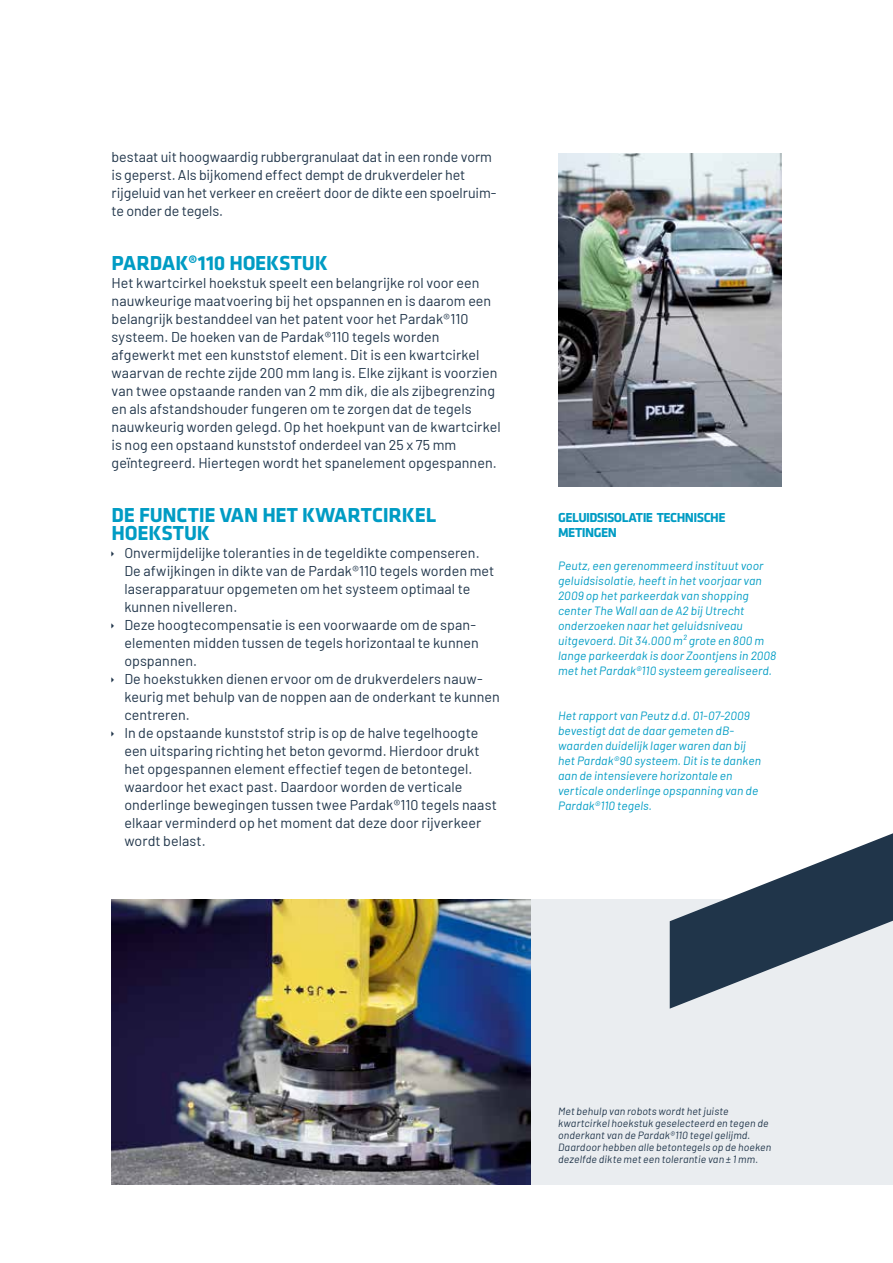
<style>
.page{position:relative;width:893px;height:1263px;background:#fff}
.page>*{position:absolute;margin:0;border:0;box-sizing:border-box;transform-origin:0 0}
.t1{font:700 21px/18px "Klavika";letter-spacing:-.01em;color:#009cc4}
.t2{font:14.25px/18px "Barlow";letter-spacing:.005em;color:#20354a}
.t3{font:700 13.5px/15px "Klavika";letter-spacing:-.04em;color:#009cc4}
.t4{font:italic 12px/15px "Barlow";letter-spacing:.01em;color:#009cc4}
.t5{font:italic 10.5px/12px "Barlow";letter-spacing:.015em;color:#20354a}
</style>
<div class="page">
<div style="left:530px;top:899px;width:363px;height:285px;background:#eaedf0"></div>
<img style="left:112px;top:899px;width:418px;height:285px">
<svg style="left:670px;top:833px;width:223px;height:176px"></svg>
<img style="left:558px;top:153px;width:223px;height:334px">
<p class="t2" style="left:112px;top:147px;width:386px">bestaat uit hoogwaardig rubbergranulaat dat in een ronde vorm is geperst. Als bijkomend effect dempt de drukverdeler het rijgeluid van het verkeer en creëert door de dikte een spoelruim&shy;te onder de tegels.</p>
<h1 class="t1" style="left:112px;top:254px;width:217px">PARDAK®110 HOEKSTUK</h1>
<p class="t2" style="left:112px;top:273px;width:390px">Het kwartcirkel hoekstuk speelt een belangrijke rol voor een nauwkeurige maatvoering bij het opspannen en is daarom een belangrijk bestanddeel van het patent voor het Pardak®110 systeem. De hoeken van de Pardak®110 tegels worden afgewerkt met een kunststof element. Dit is een kwartcirkel waarvan de rechte zijde 200 mm lang is. Elke zijkant is voorzien van twee opstaande randen van 2 mm dik, die als zijbegrenzing en als afstandshouder fungeren om te zorgen dat de tegels nauwkeurig worden gelegd. Op het hoekpunt van de kwartcirkel is nog een opstaand kunststof onderdeel van 25 x 75 mm geïntegreerd. Hiertegen wordt het spanelement opgespannen.</p>
<h1 class="t1" style="left:112px;top:506px;width:326px">DE FUNCTIE VAN HET KWARTCIRKEL<br>HOEKSTUK</h1>
<p class="t2" style="left:124px;top:543px;width:377px">Onvermijdelijke toleranties in de tegeldikte compenseren.<br>De afwijkingen in dikte van de Pardak®110 tegels worden met laserapparatuur opgemeten om het systeem optimaal te kunnen nivelleren.<br>Deze hoogtecompensatie is een voorwaarde om de span&shy;elementen midden tussen de tegels horizontaal te kunnen opspannen.<br>De hoekstukken dienen ervoor om de drukverdelers nauw&shy;keurig met behulp van de noppen aan de onderkant te kunnen centreren.<br>In de opstaande kunststof strip is op de halve tegelhoogte een uitsparing richting het beton gevormd. Hierdoor drukt het opgespannen element effectief tegen de betontegel. waardoor het exact past. Daardoor worden de verticale onderlinge bewegingen tussen twee Pardak®110 tegels naast elkaar verminderd op het moment dat deze door rijverkeer wordt belast.</p>
<p class="t3" style="left:558px;top:510px;width:169px">GELUIDSISOLATIE TECHNISCHE<br>METINGEN</p>
<p class="t4" style="left:558px;top:557px;width:220px">Peutz, een gerenommeerd instituut voor geluidsisolatie, heeft in het voorjaar van 2009 op het parkeerdak van shopping center The Wall aan de A2 bij Utrecht onderzoeken naar het geluidsniveau uitgevoerd. Dit 34.000 m2 grote en 800 m lange parkeerdak is door Zoontjens in 2008 met het Pardak®110 systeem gerealiseerd.</p>
<p class="t4" style="left:558px;top:707px;width:204px">Het rapport van Peutz d.d. 01-07-2009 bevestigt dat de daar gemeten dB&shy;waarden duidelijk lager waren dan bij het Pardak®90 systeem. Dit is te danken aan de intensievere horizontale en verticale onderlinge opspanning van de Pardak®110 tegels.</p>
<p class="t5" style="left:558px;top:1104px;width:215px">Met behulp van robots wordt het juiste kwartcirkel hoekstuk geselecteerd en tegen de onderkant van de Pardak®110 tegel gelijmd.<br>Daardoor hebben alle betontegels op de hoeken dezelfde dikte met een tolerantie van ± 1 mm.</p>
</div>
